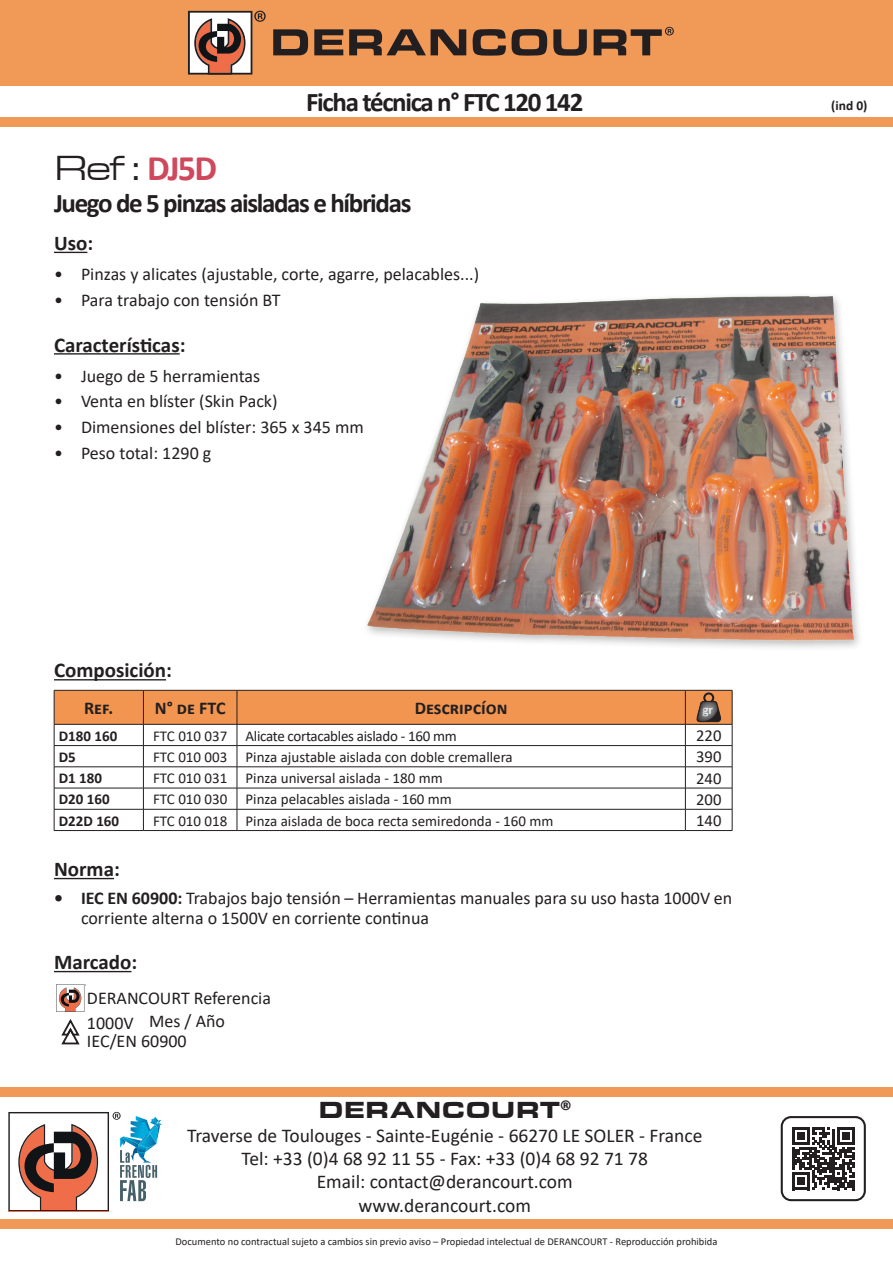
<style>
.page{position:relative;width:893px;height:1263px;background:#fff}
.page>*{position:absolute;margin:0;border:0;box-sizing:border-box;transform-origin:0 0}
.t1{font:36px "Eurostile Extended";color:#231f20}
.t2{font:700 27px "Calibri";letter-spacing:-.05em;color:#231f20}
.t3{font:900 24px "Eurostile Extended";color:#231f20}
.t4{font:700 21px "Calibri";color:#231f20}
.t5{font:19.5px/23.4px "Calibri";color:#231f20;text-align:center}
.t6{font:18px/19.5px "Calibri";color:#231f20}
.t7{font:700 18px "Calibri";color:#231f20}
.t8{font:16.65px "Calibri";color:#231f20}
.t9{font:15px "Calibri";color:#231f20}
.t10{font:15px "Calibri";letter-spacing:-.02em;color:#231f20}
.t11{font:700 15px "Calibri";color:#231f20}
.t12{font:700 13.5px "Calibri";color:#231f20}
.t13{font:700 13.05px "Calibri";color:#fff}
.t14{font:10.5px "Calibri";color:#231f20}
.s1{font-family:"Calibri";font-weight:700;color:#cf485b}
.s2{font-weight:700}
</style>
<div class="page">
<svg style="left:792px;top:1127px;width:63px;height:63px"></svg>
<div style="left:781px;top:1116px;width:85px;height:85px;border:2px solid #231f20;border-radius:9px"></div>
<div style="left:0;top:1087px;width:893px;height:9px;background:#f19957"></div>
<div style="left:0;top:1220px;width:893px;height:9px;background:#f19957"></div>
<div style="left:0;top:0;width:893px;height:85px;background:#f19957"></div>
<svg style="left:273px;top:29px;width:35px;height:26px"></svg>
<svg style="left:314px;top:29px;width:29px;height:26px"></svg>
<svg style="left:349px;top:29px;width:117px;height:26px"></svg>
<svg style="left:473px;top:29px;width:33px;height:27px"></svg>
<svg style="left:512px;top:29px;width:35px;height:27px"></svg>
<svg style="left:553px;top:29px;width:34px;height:27px"></svg>
<svg style="left:594px;top:27px;width:80px;height:28px"></svg>
<svg style="left:188px;top:11px;width:78px;height:64px;background:#b28c7b"></svg>
<div style="left:0;top:117px;width:893px;height:9px;background:#f19957"></div>
<svg style="left:8px;top:1112px;width:154px;height:99px"></svg>
<hr style="left:54px;top:252px;width:33px;height:1px;background:#231f20">
<hr style="left:54px;top:353px;width:126px;height:2px;background:#231f20">
<hr style="left:54px;top:878px;width:60px;height:1px;background:#231f20">
<svg style="left:56px;top:984px;width:28px;height:61px"></svg>
<hr style="left:54px;top:971px;width:77px;height:1px;background:#231f20">
<hr style="left:54px;top:679px;width:112px;height:1px;background:#231f20">
<hr style="left:237px;top:830px;width:448px;height:1px;background:#231f20">
<hr style="left:54px;top:830px;width:89px;height:1px;background:#231f20">
<hr style="left:143px;top:830px;width:94px;height:1px;background:#231f20">
<hr style="left:685px;top:830px;width:47px;height:1px;background:#231f20">
<svg style="left:54px;top:690px;width:679px;height:140px"></svg>
<img style="left:367px;top:296px;width:492px;height:352px">
<h2 class="t2" style="left:306px;top:83px;width:279px">Ficha técnica n° FTC 120 142</h2>
<h1 class="t1" style="left:54px;top:149px;width:165px">Ref : <span class="s1">DJ5D</span></h1>
<h2 class="t2" style="left:54px;top:184px;width:359px">Juego de 5 pinzas aisladas e híbridas</h2>
<p class="t4" style="left:54px;top:228px;width:41px">Uso:</p>
<p class="t6" style="left:54px;top:264px;width:427px">• Pinzas y alicates (ajustable, corte, agarre, pelacables...)</p>
<p class="t6" style="left:54px;top:290px;width:228px">• Para trabajo con tensión BT</p>
<p class="t4" style="left:54px;top:330px;width:133px">Características:</p>
<p class="t6" style="left:54px;top:365px;width:208px">• Juego de 5 herramientas</p>
<p class="t6" style="left:54px;top:391px;width:225px">• Venta en blíster (Skin Pack)</p>
<p class="t6" style="left:54px;top:417px;width:311px">• Dimensiones del blíster: 365 x 345 mm</p>
<p class="t6" style="left:54px;top:443px;width:159px">• Peso total: 1290 g</p>
<p class="t4" style="left:54px;top:656px;width:119px">Composición:</p>
<p class="t7" style="left:84px;top:695px;width:31px">Ref.</p>
<p class="t7" style="left:155px;top:695px;width:72px">N° de FTC</p>
<p class="t7" style="left:415px;top:695px;width:94px">Descripcíon</p>
<p class="t13" style="left:702px;top:700px;width:12px">gr</p>
<p class="t11" style="left:59px;top:725px;width:60px">D180 160</p>
<p class="t10" style="left:153px;top:725px;width:305px">FTC 010 037 Alicate cortacables aislado - 160 mm</p>
<p class="t8" style="left:696px;top:724px;width:27px">220</p>
<p class="t11" style="left:59px;top:746px;width:19px">D5</p>
<p class="t9" style="left:153px;top:746px;width:361px">FTC 010 003 Pinza ajustable aislada con doble cremallera</p>
<p class="t8" style="left:696px;top:745px;width:27px">390</p>
<p class="t11" style="left:59px;top:767px;width:45px">D1 180</p>
<p class="t9" style="left:153px;top:768px;width:291px">FTC 010 031 Pinza universal aislada - 180 mm</p>
<p class="t8" style="left:696px;top:767px;width:27px">240</p>
<p class="t11" style="left:59px;top:789px;width:52px">D20 160</p>
<p class="t9" style="left:153px;top:789px;width:300px">FTC 010 030 Pinza pelacables aislada - 160 mm</p>
<p class="t8" style="left:696px;top:788px;width:27px">200</p>
<p class="t11" style="left:59px;top:810px;width:62px">D22D 160</p>
<p class="t9" style="left:153px;top:810px;width:402px">FTC 010 018 Pinza aislada de boca recta semiredonda - 160 mm</p>
<p class="t8" style="left:696px;top:809px;width:27px">140</p>
<p class="t4" style="left:54px;top:854px;width:67px">Norma:</p>
<p class="t6" style="left:81px;top:888px;width:653px;text-indent:-27px"><span class="s2">• IEC EN 60900:</span> Trabajos bajo tensión – Herramientas manuales para su uso hasta 1000V en corriente alterna o 1500V en corriente continua</p>
<p class="t4" style="left:54px;top:947px;width:85px">Marcado:</p>
<p class="t6" style="left:87px;top:986px;width:186px;line-height:24.3px">DERANCOURT Referencia<br>1000V</p>
<p class="t6" style="left:87px;top:1030px;width:101px">IEC/EN 60900</p>
<p class="t6" style="left:149px;top:1011px;width:77px">Mes / Año</p>
<h3 class="t3" style="left:319px;top:1096px;width:254px">DERANCOURT<sup>®</sup></h3>
<p class="t5" style="left:187px;top:1123px;width:517px">Traverse de Toulouges - Sainte-Eugénie - 66270 LE SOLER - France Tel: +33 (0)4 68 92 11 55 - Fax: +33 (0)4 68 92 71 78<br>Email: contact@derancourt.com<br>www.derancourt.com</p>
<p class="t14" style="left:176px;top:1234px;width:543px">Documento no contractual sujeto a cambios sin previo aviso – Propiedad intelectual de DERANCOURT - Reproducción prohibida</p>
<p class="t12" style="left:831px;top:96px;width:38px">(ind 0)</p>
</div>
